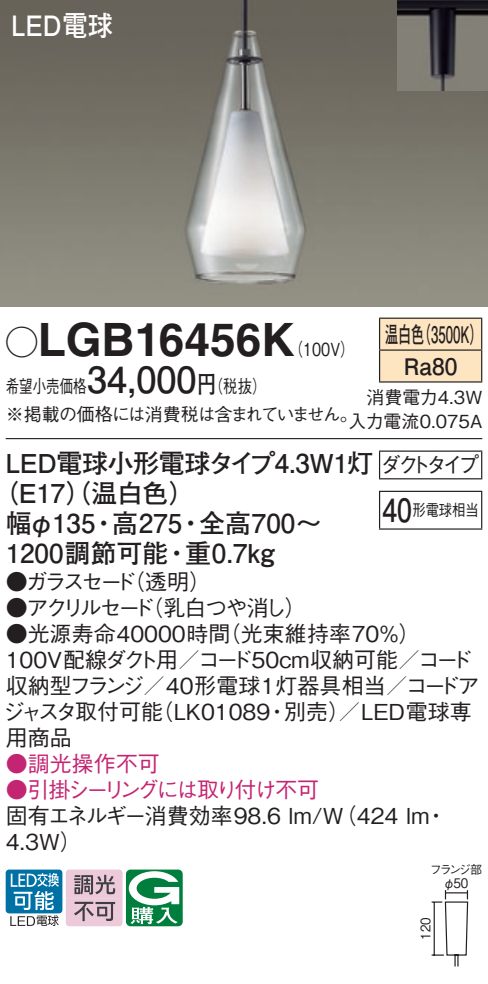
<style>
.page{position:relative;width:488px;height:984px;background:#fff}
.page>*{position:absolute;margin:0;border:0;box-sizing:border-box;transform-origin:0 0}
.t1{font:700 46px "Helvetica LT Std";color:#231f20}
.t2{font:700 28px "Futo Go B101 Pro";color:#fff;scale:.9 1}
.t3{font:700 26px "Futo Go B101 Pro";color:#231f20}
.t4{font:700 22.8px/32px "Futo Go B101 Pro";color:#231f20;text-align:center;scale:.58 1}
.t5{font:500 22px/26px "Gothic BBB Pro";color:#231f20}
.t6{font:500 22px "Gothic BBB Pro";letter-spacing:-.13em;color:#231f20}
.t7{font:500 22px "Gothic BBB Pro";letter-spacing:-.125em;color:#c42573}
.t8{font:500 22px "Gothic BBB Pro";letter-spacing:-.155em;color:#231f20}
.t9{font:500 22px "Gothic BBB Pro";letter-spacing:-.095em;color:#c42573}
.t10{font:500 22px "Gothic BBB Pro";color:#231f20;scale:.94 1}
.t11{font:500 18px/28px "Gothic BBB Pro";letter-spacing:-.035em;color:#231f20;scale:.75 1}
.t12{font:500 18px/24px "Gothic BBB Pro";color:#231f20;text-align:right}
.t13{font:500 18px "Gothic BBB Pro";color:#231f20;scale:.8 1}
.t14{font:500 16px "Gothic BBB Pro";color:#231f20;scale:.83 1}
.t15{font:500 13.2px "Gothic BBB Pro";color:#231f20;scale:.9 1}
.t16{font:500 12px "Gothic BBB Pro";letter-spacing:-.185em;color:#231f20}
.s1{font-family:"Ford Classification 1";font-weight:400;font-size:32px}
.s2{font-family:"Futo Go B101 Pro";font-weight:700;font-size:36px}
.s3{font-family:"Futo Go B101 Pro";font-weight:700;font-size:24px}
.s4{font-family:"Futo Go B101 Pro";font-weight:700;font-size:32px}
</style>
<div class="page">
<img style="left:0;top:0;width:488px;height:306px">
<img style="left:397px;top:0;width:91px;height:91px">
<div style="left:380px;top:319px;width:101px;height:62px;background:#fee5c1"></div>
<hr style="left:379px;top:317px;width:103px;height:2px;background:#231f20">
<hr style="left:379px;top:319px;width:1px;height:30px;background:#231f20">
<hr style="left:481px;top:319px;width:1px;height:30px;background:#231f20">
<hr style="left:379px;top:349px;width:103px;height:2px;background:#231f20">
<hr style="left:379px;top:351px;width:1px;height:30px;background:#231f20">
<hr style="left:481px;top:351px;width:1px;height:30px;background:#231f20">
<hr style="left:379px;top:381px;width:103px;height:2px;background:#231f20">
<hr style="left:6px;top:438px;width:476px;height:1px;background:#231f20">
<svg style="left:379px;top:452px;width:1px;height:26px"></svg>
<hr style="left:379px;top:450px;width:103px;height:2px;background:#231f20">
<svg style="left:481px;top:452px;width:1px;height:26px"></svg>
<hr style="left:379px;top:478px;width:103px;height:1px;background:#231f20">
<hr style="left:379px;top:492px;width:1px;height:36px;background:#231f20">
<hr style="left:379px;top:490px;width:103px;height:2px;background:#231f20">
<hr style="left:481px;top:492px;width:1px;height:36px;background:#231f20">
<hr style="left:379px;top:528px;width:103px;height:2px;background:#231f20">
<svg style="left:431px;top:890px;width:37px;height:77px"></svg>
<div style="left:6px;top:869px;width:56px;height:44px;background:#0071a5;border-radius:3px"></div>
<svg style="left:10px;top:873px;width:49px;height:53px"></svg>
<svg style="left:66px;top:869px;width:117px;height:57px"></svg>
<p class="t2" style="left:11px;top:3px;width:114px">LED電球</p>
<h1 class="t1" style="left:6px;top:311px;width:290px"><span class="s1">A</span>LGB16456K</h1>
<p class="t4" style="left:385px;top:315px;width:170px">温白色（3500K）<br>Ra80</p>
<p class="t12" style="left:348px;top:383px;width:135px">消費電力4.3W入力電流0.075A</p>
<p class="t3" style="left:6px;top:443px;width:369px">LED電球小形電球タイプ4.3W1灯</p>
<p class="t3" style="left:-8px;top:473px;width:205px">（E17（）温白色）</p>
<p class="t3" style="left:6px;top:503px;width:317px">幅φ135・高275・全高700～</p>
<p class="t3" style="left:6px;top:533px;width:271px">1200調節可能・重0.7kg</p>
<p class="t8" style="left:6px;top:564px;width:207px">●ガラスセード（透明）</p>
<p class="t6" style="left:6px;top:590px;width:302px">●アクリルセード（乳白つや消し）</p>
<p class="t5" style="left:3px;top:618px;width:478px">●光源寿命40000時間（光束維持率70％）<br>100V配線ダクト用／コード50cm収納可能／コード収納型フランジ／40形電球1灯器具相当／コードアジャスタ取付可能（LK01089・別売）／LED電球専用商品</p>
<p class="t9" style="left:6px;top:746px;width:156px">●調光操作不可</p>
<p class="t7" style="left:6px;top:772px;width:315px">●引掛シーリングには取り付け不可</p>
<p class="t5" style="left:6px;top:800px;width:443px">固有エネルギー消費効率98.6 lm/W（424 lm・<br>4.3W）</p>
<p class="t13" style="left:288px;top:334px;width:84px">（100V）</p>
<p class="t11" style="left:6px;top:370px;width:471px">希望小売価格<span class="s2">34,000</span><span class="s3">円</span>（税抜）<br>※掲載の価格には消費税は含まれていません。</p>
<p class="t10" style="left:380px;top:447px;width:106px">ダクトタイプ</p>
<p class="t14" style="left:382px;top:497px;width:118px"><span class="s4">40</span>形電球相当</p>
<p class="t16" style="left:430px;top:860px;width:54px">フランジ部</p>
<p class="t15" style="left:414px;top:939px;width:26px;rotate:-90deg">120</p>
<p class="t15" style="left:443px;top:872px;width:29px">φ50</p>
</div>
